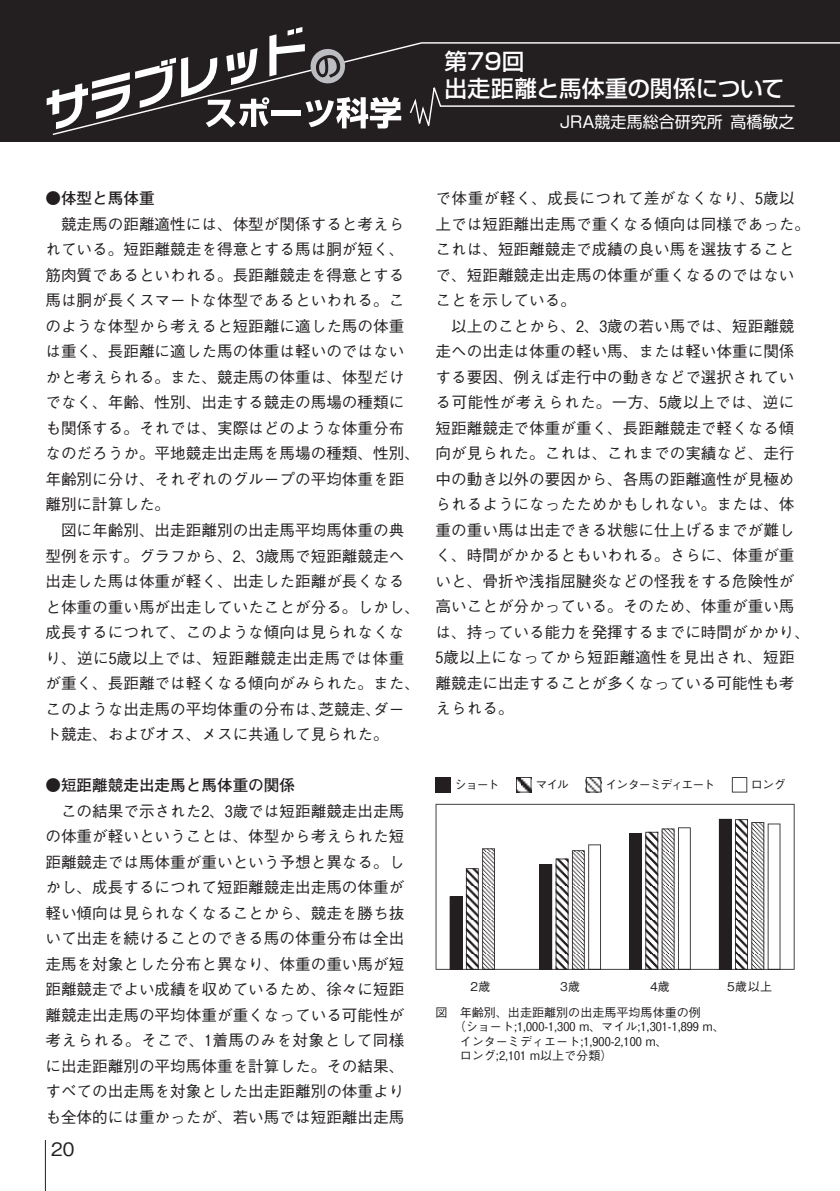
<style>
.page{position:relative;width:840px;height:1191px;background:#fff}
.page>*{position:absolute;margin:0;border:0;box-sizing:border-box;transform-origin:0 0}
.t1{font:500 22.6px/27.2px "Shin Go Pro";color:#fff}
.t2{font:500 18.4px "Gothic BBB Pr 6";color:#231f20}
.t3{font:16px "Shin Go Pro";color:#fff}
.t4{font:500 15.6px/25.6px "Gothic BBB Pr 6";color:#231f20}
.t5{font:700 15.6px "Futo Go B101 Pr 6";color:#231f20}
.t6{font:500 12px "Gothic BBB Pr 6";color:#231f20}
.t7{font:500 12px "Gothic BBB Pr 6";letter-spacing:-.1em;color:#231f20}
</style>
<div class="page">
<div style="left:0;top:0;width:839px;height:142px;background:#231f20"></div>
<svg style="left:52px;top:42px;width:787px;height:93px"></svg>
<svg style="left:47px;top:27px;width:354px;height:102px"></svg>
<svg style="left:408px;top:82px;width:387px;height:50px"></svg>
<hr style="left:45px;top:1140px;width:1px;height:51px;background:#231f20">
<svg style="left:435px;top:804px;width:359px;height:165px"></svg>
<svg style="left:516px;top:777px;width:15px;height:15px"></svg>
<svg style="left:731px;top:777px;width:15px;height:15px"></svg>
<svg style="left:585px;top:777px;width:16px;height:15px"></svg>
<svg style="left:435px;top:777px;width:15px;height:15px"></svg>
<p class="t5" style="left:45px;top:186px;width:111px">●体型と馬体重</p>
<p class="t4" style="left:45px;top:210px;width:376px;text-indent:16px">競走馬の距離適性には、体型が関係すると考えられている。短距離競走を得意とする馬は胴が短く、筋肉質であるといわれる。長距離競走を得意とする馬は胴が長くスマートな体型であるといわれる。このような体型から考えると短距離に適した馬の体重は重く、長距離に適した馬の体重は軽いのではないかと考えられる。また、競走馬の体重は、体型だけでなく、年齢、性別、出走する競走の馬場の種類にも関係する。それでは、実際はどのような体重分布なのだろうか。平地競走出走馬を馬場の種類、性別、年齢別に分け、それぞれのグループの平均体重を距離別に計算した。</p>
<p class="t4" style="left:45px;top:516px;width:376px;text-indent:16px">図に年齢別、出走距離別の出走馬平均馬体重の典型例を示す。グラフから、2、3歳馬で短距離競走へ出走した馬は体重が軽く、出走した距離が長くなると体重の重い馬が出走していたことが分る。しかし、成長するにつれて、このような傾向は見られなくなり、逆に5歳以上では、短距離競走出走馬では体重が重く、長距離では軽くなる傾向がみられた。また、このような出走馬の平均体重の分布は、芝競走、ダート競走、およびオス、メスに共通して見られた。</p>
<p class="t5" style="left:45px;top:772px;width:251px">●短距離競走出走馬と馬体重の関係</p>
<p class="t4" style="left:45px;top:797px;width:360px;text-align:justify;text-indent:16px">この結果で示された2、3歳では短距離競走出走馬の体重が軽いということは、体型から考えられた短距離競走では馬体重が重いという予想と異なる。しかし、成長するにつれて短距離競走出走馬の体重が軽い傾向は見られなくなることから、競走を勝ち抜いて出走を続けることのできる馬の体重分布は全出走馬を対象とした分布と異なり、体重の重い馬が短距離競走でよい成績を収めているため、徐々に短距離競走出走馬の平均体重が重くなっている可能性が考えられる。そこで、1着馬のみを対象として同様に出走距離別の平均馬体重を計算した。その結果、すべての出走馬を対象とした出走距離別の体重よりも全体的には重かったが、若い馬では短距離出走馬</p>
<p class="t2" style="left:51px;top:1134px;width:25px">20</p>
<h1 class="t1" style="left:444px;top:45px;width:341px">第79回<br>出走距離と馬体重の関係について</h1>
<p class="t3" style="left:560px;top:109px;width:236px">JRA競走馬総合研究所高橋敏之</p>
<p class="t4" style="left:435px;top:184px;width:376px">で体重が軽く、成長につれて差がなくなり、5歳以上では短距離出走馬で重くなる傾向は同様であった。これは、短距離競走で成績の良い馬を選抜することで、短距離競走出走馬の体重が重くなるのではないことを示している。</p>
<p class="t4" style="left:435px;top:312px;width:376px;text-indent:16px">以上のことから、2、3歳の若い馬では、短距離競走への出走は体重の軽い馬、または軽い体重に関係する要因、例えば走行中の動きなどで選択されている可能性が考えられた。一方、5歳以上では、逆に短距離競走で体重が重く、長距離競走で軽くなる傾向が見られた。これは、これまでの実績など、走行中の動き以外の要因から、各馬の距離適性が見極められるようになったためかもしれない。または、体重の重い馬は出走できる状態に仕上げるまでが難しく、時間がかかるともいわれる。さらに、体重が重いと、骨折や浅指屈腱炎などの怪我をする危険性が高いことが分かっている。そのため、体重が重い馬は、持っている能力を発揮するまでに時間がかかり、<br>5歳以上になってから短距離適性を見出され、短距離競走に出走することが多くなっている可能性も考えられる。</p>
<p class="t6" style="left:454px;top:775px;width:46px">ショート</p>
<p class="t6" style="left:535px;top:775px;width:35px">マイル</p>
<p class="t7" style="left:605px;top:775px;width:111px">インターミディエート</p>
<p class="t6" style="left:750px;top:775px;width:37px">ロング</p>
<p class="t6" style="left:470px;top:977px;width:22px">2歳</p>
<p class="t6" style="left:560px;top:977px;width:22px">3歳</p>
<p class="t6" style="left:649px;top:977px;width:21px">4歳</p>
<p class="t6" style="left:727px;top:977px;width:46px">5歳以上</p>
<p class="t6" style="left:435px;top:1003px;width:267px">図　年齢別、出走距離別の出走馬平均馬体重の例</p>
<p class="t6" style="left:453px;top:1017px;width:278px">（ショート;1,000-1,300 m、マイル;1,301-1,899 m、　</p>
<p class="t6" style="left:459px;top:1031px;width:215px">インターミディエート;1,900-2,100 m、　</p>
<p class="t6" style="left:459px;top:1045px;width:154px">ロング;2,101 m以上で分類）</p>
</div>
